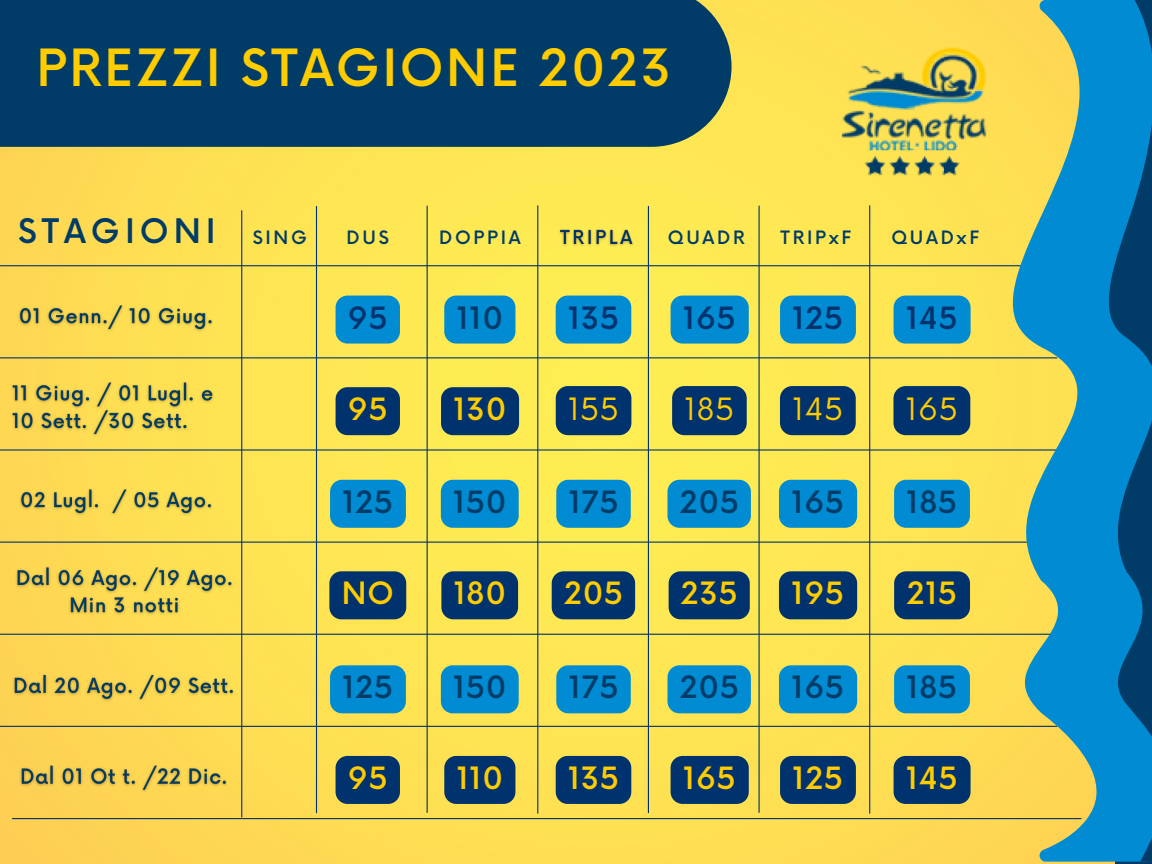
<style>
.page{position:relative;width:1152px;height:864px;background:#fff}
.page>*{position:absolute;margin:0;border:0;box-sizing:border-box;transform-origin:0 0}
.t1{font:500 49.95px "Now";letter-spacing:.05em;color:#fc0}
.t2{font:500 33px "Now";letter-spacing:.15em;color:#003c67}
.t3{font:500 30px "Now";letter-spacing:.03em;color:#fc0}
.t4{font:500 30px "Now";letter-spacing:.03em;color:#003c67}
.t5{font:500 30px "Now";letter-spacing:.03em;color:#00336e}
.t6{font:30px "Now";letter-spacing:.03em;color:#fc0}
.t7{font:500 18px "Now";letter-spacing:.15em;color:#003c67}
</style>
<div class="page">
<img style="left:0;top:0;width:1115px;height:864px">
<hr style="left:0;top:265px;width:1057px;height:1px;background:#00336e">
<hr style="left:0;top:357px;width:1057px;height:1px;background:#00336e">
<hr style="left:0;top:449px;width:1057px;height:2px;background:#00336e">
<hr style="left:0;top:542px;width:1057px;height:1px;background:#00336e">
<hr style="left:0;top:634px;width:1057px;height:1px;background:#00336e">
<hr style="left:0;top:726px;width:1057px;height:1px;background:#00336e">
<hr style="left:241px;top:211px;width:1px;height:606px;background:#00336e">
<hr style="left:316px;top:206px;width:1px;height:607px;background:#00336e">
<hr style="left:427px;top:206px;width:1px;height:606px;background:#00336e">
<hr style="left:537px;top:206px;width:1px;height:607px;background:#00336e">
<img style="left:556px;top:224px;width:84px;height:32px">
<div style="left:0;top:0;width:732px;height:147px;background:#003c67"></div>
<hr style="left:648px;top:206px;width:1px;height:607px;background:#00336e">
<hr style="left:759px;top:206px;width:1px;height:606px;background:#00336e">
<hr style="left:869px;top:206px;width:1px;height:607px;background:#00336e">
<img style="left:747px;top:37px;width:263px;height:149px">
<hr style="left:12px;top:818px;width:1069px;height:1px;background:#00336e">
<svg style="left:1010px;top:0;width:97px;height:862px;background:#6ead9a"></svg>
<svg style="left:1107px;top:0;width:45px;height:862px;background:#0076b5"></svg>
<img style="left:13px;top:299px;width:207px;height:38px">
<img style="left:7px;top:377px;width:218px;height:64px">
<img style="left:14px;top:483px;width:205px;height:38px">
<img style="left:10px;top:561px;width:229px;height:65px">
<img style="left:7px;top:669px;width:233px;height:38px">
<div style="left:336px;top:296px;width:64px;height:48px;background:#008bd2"></div>
<div style="left:336px;top:387px;width:64px;height:48px;background:#00336e"></div>
<svg style="left:330px;top:480px;width:76px;height:48px;background:#098ecc"></svg>
<div style="left:329px;top:571px;width:77px;height:48px;background:#00336e"></div>
<svg style="left:330px;top:665px;width:76px;height:48px;background:#0a8ecc"></svg>
<div style="left:336px;top:756px;width:64px;height:48px;background:#00336e"></div>
<img style="left:14px;top:760px;width:220px;height:37px">
<div style="left:444px;top:296px;width:71px;height:48px;background:#008bd2"></div>
<div style="left:441px;top:387px;width:78px;height:48px;background:#00336e"></div>
<div style="left:441px;top:480px;width:78px;height:48px;background:#008bd2"></div>
<div style="left:441px;top:571px;width:77px;height:48px;background:#00336e"></div>
<div style="left:441px;top:665px;width:78px;height:48px;background:#008bd2"></div>
<div style="left:444px;top:756px;width:71px;height:48px;background:#00336e"></div>
<div style="left:556px;top:296px;width:75px;height:48px;background:#008bd2"></div>
<div style="left:556px;top:386px;width:75px;height:49px;background:#00336e;border-radius:12px"></div>
<svg style="left:556px;top:480px;width:75px;height:48px;background:#0b8fcc"></svg>
<div style="left:552px;top:571px;width:83px;height:48px;background:#00336e"></div>
<svg style="left:556px;top:665px;width:75px;height:48px;background:#0b8fcc"></svg>
<div style="left:556px;top:756px;width:75px;height:48px;background:#00336e"></div>
<div style="left:671px;top:296px;width:78px;height:48px;background:#008bd2"></div>
<div style="left:672px;top:386px;width:75px;height:49px;background:#00336e;border-radius:12px"></div>
<div style="left:667px;top:480px;width:84px;height:48px;background:#008bd2"></div>
<div style="left:669px;top:571px;width:81px;height:48px;background:#00336e"></div>
<div style="left:667px;top:665px;width:84px;height:48px;background:#008bd2"></div>
<div style="left:671px;top:756px;width:78px;height:48px;background:#00336e"></div>
<svg style="left:780px;top:296px;width:76px;height:48px;background:#0a8ecc"></svg>
<div style="left:780px;top:386px;width:76px;height:49px;background:#00336e;border-radius:12px"></div>
<div style="left:779px;top:480px;width:78px;height:48px;background:#008bd2"></div>
<div style="left:779px;top:571px;width:78px;height:48px;background:#00336e"></div>
<div style="left:779px;top:665px;width:78px;height:48px;background:#008bd2"></div>
<svg style="left:780px;top:756px;width:76px;height:48px;background:#09396c"></svg>
<div style="left:894px;top:296px;width:77px;height:48px;background:#008bd2"></div>
<div style="left:893px;top:386px;width:77px;height:49px;background:#00336e;border-radius:12px"></div>
<svg style="left:894px;top:480px;width:76px;height:48px;background:#0a8ecc"></svg>
<div style="left:894px;top:571px;width:76px;height:48px;background:#00336e"></div>
<svg style="left:894px;top:665px;width:76px;height:48px;background:#0a8ecc"></svg>
<div style="left:894px;top:756px;width:77px;height:48px;background:#00336e"></div>
<h1 class="t1" style="left:37px;top:41px;width:636px">PREZZI STAGIONE 2023</h1>
<p class="t2" style="left:18px;top:213px;width:199px">STAGIONI</p>
<p class="t7" style="left:253px;top:228px;width:56px">SING</p>
<p class="t7" style="left:347px;top:228px;width:44px">DUS</p>
<p class="t7" style="left:439px;top:228px;width:83px">DOPPIA</p>
<p class="t5" style="left:348px;top:302px;width:41px">95</p>
<p class="t4" style="left:457px;top:302px;width:48px">110</p>
<p class="t3" style="left:348px;top:393px;width:41px">95</p>
<p class="t3" style="left:453px;top:393px;width:54px">130</p>
<p class="t4" style="left:343px;top:486px;width:52px">125</p>
<p class="t4" style="left:453px;top:486px;width:55px">150</p>
<p class="t3" style="left:342px;top:577px;width:53px">NO</p>
<p class="t3" style="left:454px;top:577px;width:54px">180</p>
<p class="t4" style="left:343px;top:671px;width:52px">125</p>
<p class="t4" style="left:453px;top:671px;width:55px">150</p>
<p class="t3" style="left:348px;top:762px;width:41px">95</p>
<p class="t3" style="left:457px;top:762px;width:48px">110</p>
<p class="t5" style="left:568px;top:302px;width:53px">135</p>
<p class="t6" style="left:568px;top:393px;width:52px">155</p>
<p class="t4" style="left:569px;top:486px;width:51px">175</p>
<p class="t3" style="left:564px;top:577px;width:61px">205</p>
<p class="t4" style="left:569px;top:671px;width:51px">175</p>
<p class="t3" style="left:568px;top:762px;width:53px">135</p>
<p class="t7" style="left:668px;top:228px;width:78px">QUADR</p>
<p class="t7" style="left:781px;top:228px;width:72px">TRIPxF</p>
<p class="t7" style="left:891px;top:228px;width:89px">QUADxF</p>
<p class="t5" style="left:683px;top:302px;width:54px">165</p>
<p class="t5" style="left:793px;top:302px;width:52px">125</p>
<p class="t5" style="left:906px;top:302px;width:53px">145</p>
<p class="t6" style="left:685px;top:393px;width:51px">185</p>
<p class="t6" style="left:792px;top:393px;width:52px">145</p>
<p class="t6" style="left:906px;top:393px;width:54px">165</p>
<p class="t4" style="left:680px;top:486px;width:61px">205</p>
<p class="t4" style="left:792px;top:486px;width:54px">165</p>
<p class="t4" style="left:907px;top:486px;width:52px">185</p>
<p class="t3" style="left:681px;top:577px;width:58px">235</p>
<p class="t3" style="left:792px;top:577px;width:54px">195</p>
<p class="t3" style="left:907px;top:577px;width:52px">215</p>
<p class="t4" style="left:680px;top:671px;width:61px">205</p>
<p class="t4" style="left:792px;top:671px;width:54px">165</p>
<p class="t4" style="left:907px;top:671px;width:52px">185</p>
<p class="t3" style="left:683px;top:762px;width:54px">165</p>
<p class="t3" style="left:793px;top:762px;width:52px">125</p>
<p class="t3" style="left:906px;top:762px;width:53px">145</p>
</div>
